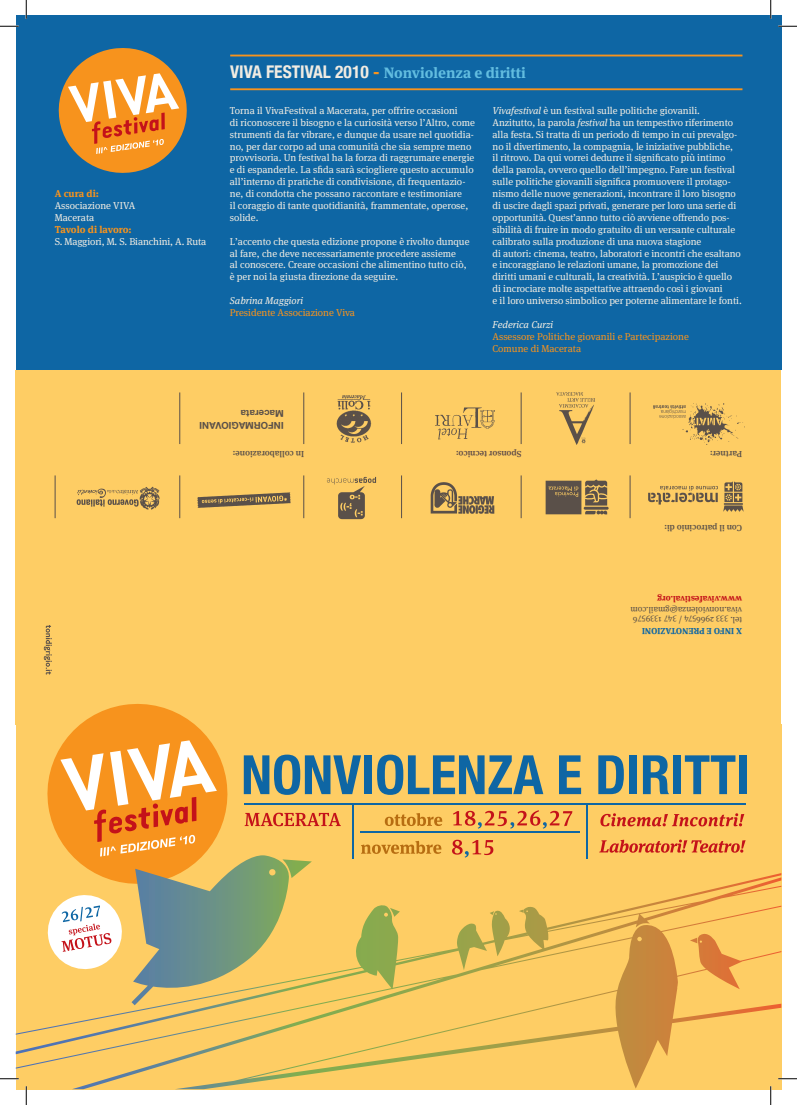
<style>
.page{position:relative;width:797px;height:1105px;background:#fff}
.page>*{position:absolute;margin:0;border:0;box-sizing:border-box;transform-origin:0 0}
.t1{font:700 15px "Meta Serif Lf";color:#62bde0}
.altro{font:10px/11.9px "Meta Serif";letter-spacing:-.005em;color:#f1ece2}
.altro-2{font:10px "Meta Serif";color:#f7931d}
.altro-3{font:italic 10px "Meta Serif";color:#f1ece2}
.altro-4{font:700 10px "Meta Serif Lf";color:#f7931d}
.t2{font:700 9.5px/11.4px "Helvetica Neue";color:#5a5049}
.altro-5{font:8.75px "Meta Serif";color:#5a5049}
.Stile_di_paragrafo_1{font:500 8.75px "Meta Serif Lf";color:#5a5049}
.altro-6{font:700 8.75px "Meta Serif Lf";color:#c4121a}
.altro-7{font:700 8.75px "Meta Serif Lf";color:#0e66a4}
.Stile_di_paragrafo_1-2{font:500 8.75px "Meta Serif Lf";color:#5c4947}
.s1{font-family:"Helvetica Neue";font-stretch:condensed;font-size:17.5px;color:#f1ece2}
.s2{font-family:"Helvetica Neue";font-stretch:condensed;font-size:17.5px;color:#f7931d}
.s3{font-style:italic}
</style>
<div class="page">
<div style="left:16px;top:16px;width:765px;height:354px;background:#0e66a4"></div>
<hr style="left:230px;top:55px;width:512px;height:1px;background:#f7931d">
<hr style="left:230px;top:88px;width:512px;height:2px;background:#f7931d">
<svg style="left:58px;top:48px;width:129px;height:125px"></svg>
<div style="left:16px;top:370px;width:765px;height:354px;background:#fecd64"></div>
<hr style="left:629px;top:475px;width:1px;height:43px;background:#5a5049">
<hr style="left:521px;top:475px;width:1px;height:43px;background:#5a5049">
<hr style="left:401px;top:475px;width:1px;height:43px;background:#5a5049">
<hr style="left:303px;top:475px;width:1px;height:43px;background:#5a5049">
<hr style="left:179px;top:475px;width:1px;height:43px;background:#5a5049">
<hr style="left:55px;top:475px;width:1px;height:43px;background:#5a5049">
<hr style="left:629px;top:392px;width:1px;height:52px;background:#5a5049">
<hr style="left:521px;top:392px;width:1px;height:52px;background:#5a5049">
<hr style="left:303px;top:392px;width:1px;height:52px;background:#5a5049">
<hr style="left:179px;top:392px;width:1px;height:52px;background:#5a5049">
<hr style="left:401px;top:392px;width:1px;height:52px;background:#5a5049">
<svg style="left:44px;top:625px;width:8px;height:50px"></svg>
<img style="left:648px;top:481px;width:96px;height:31px">
<hr style="left:583px;top:507px;width:25px;height:3px;background:#5a5049">
<svg style="left:545px;top:479px;width:62px;height:35px;background:#7f6c4f"></svg>
<img style="left:430px;top:482px;width:65px;height:32px">
<img style="left:327px;top:476px;width:50px;height:44px">
<img style="left:197px;top:492px;width:93px;height:16px">
<img style="left:76px;top:486px;width:84px;height:24px">
<img style="left:435px;top:407px;width:60px;height:33px">
<img style="left:556px;top:392px;width:39px;height:52px">
<img style="left:653px;top:403px;width:90px;height:40px">
<div style="left:16px;top:724px;width:765px;height:365px;background:#fecd64"></div>
<svg style="left:244px;top:755px;width:117px;height:40px"></svg>
<div style="left:364px;top:755px;width:8px;height:39px;background:#0e66a4"></div>
<svg style="left:377px;top:755px;width:166px;height:40px"></svg>
<svg style="left:559px;top:755px;width:22px;height:39px"></svg>
<svg style="left:598px;top:755px;width:26px;height:39px"></svg>
<div style="left:629px;top:755px;width:8px;height:39px;background:#0e66a4"></div>
<svg style="left:643px;top:755px;width:26px;height:39px"></svg>
<div style="left:673px;top:755px;width:8px;height:39px;background:#0e66a4"></div>
<svg style="left:685px;top:755px;width:50px;height:39px"></svg>
<div style="left:739px;top:755px;width:8px;height:39px;background:#0e66a4"></div>
<svg style="left:600px;top:813px;width:144px;height:13px"></svg>
<svg style="left:599px;top:839px;width:146px;height:14px"></svg>
<hr style="left:352px;top:805px;width:1px;height:53px;background:#0e66a4">
<hr style="left:586px;top:805px;width:1px;height:53px;background:#0e66a4">
<hr style="left:244px;top:804px;width:502px;height:1px;background:#0e66a4">
<hr style="left:360px;top:831px;width:220px;height:2px;background:#0e66a4">
<svg style="left:245px;top:813px;width:96px;height:13px"></svg>
<svg style="left:453px;top:810px;width:119px;height:19px"></svg>
<svg style="left:452px;top:840px;width:41px;height:15px"></svg>
<svg style="left:361px;top:841px;width:80px;height:13px"></svg>
<svg style="left:385px;top:813px;width:57px;height:13px"></svg>
<svg style="left:47px;top:704px;width:181px;height:135px;fill:#f7931d"></svg>
<svg style="left:60px;top:740px;width:157px;height:115px;background:#f5a451"></svg>
<svg style="left:16px;top:855px;width:765px;height:234px"></svg>
<svg style="left:43px;top:890px;width:83px;height:84px"></svg>
<img style="left:336px;top:395px;width:36px;height:48px">
<svg style="left:0;top:25px;width:19px;height:2px"></svg>
<svg style="left:778px;top:25px;width:19px;height:2px"></svg>
<svg style="left:0;top:1078px;width:19px;height:1px"></svg>
<svg style="left:778px;top:1078px;width:19px;height:1px"></svg>
<svg style="left:25px;top:0;width:2px;height:19px"></svg>
<svg style="left:25px;top:1086px;width:2px;height:19px"></svg>
<svg style="left:770px;top:0;width:1px;height:19px"></svg>
<svg style="left:770px;top:1086px;width:1px;height:19px"></svg>
<p class="altro-4" style="left:55px;top:187px;width:46px">A cura di:</p>
<p class="altro" style="left:55px;top:199px;width:82px">Associazione VIVA</p>
<p class="altro" style="left:55px;top:211px;width:41px">Macerata</p>
<p class="altro-4" style="left:55px;top:223px;width:78px">Tavolo di lavoro:</p>
<p class="altro" style="left:55px;top:235px;width:153px">S. Maggiori, M. S. Bianchini, A. Ruta</p>
<p class="t1" style="left:230px;top:64px;width:297px"><span class="s1">VIVA FESTIVAL 2010</span> <span class="s2">-</span> Nonviolenza e diritti</p>
<p class="altro" style="left:230px;top:104px;width:229px">Torna il VivaFestival a Macerata, per offrire occasioni</p>
<p class="altro" style="left:230px;top:116px;width:247px">di riconoscere il bisogno e la curiosità verso l’Altro, come strumenti da far vibrare, e dunque da usare nel quotidia&shy;no, per dar corpo ad una comunità che sia sempre meno provvisoria. Un festival ha la forza di raggrumare energie e di espanderle. La sfida sarà sciogliere questo accumulo all’interno di pratiche di condivisione, di frequentazio&shy;ne, di condotta che possano raccontare e testimoniare<br>il coraggio di tante quotidianità, frammentate, operose, solide.</p>
<p class="altro" style="left:230px;top:235px;width:241px">L’accento che questa edizione propone è rivolto dunque al fare, che deve necessariamente procedere assieme</p>
<p class="altro" style="left:230px;top:259px;width:238px">al conoscere. Creare occasioni che alimentino tutto ciò,</p>
<p class="altro" style="left:230px;top:271px;width:170px">è per noi la giusta direzione da seguire.</p>
<p class="altro-3" style="left:230px;top:295px;width:75px">Sabrina Maggiori</p>
<p class="altro-2" style="left:230px;top:307px;width:127px">Presidente Associazione Viva</p>
<p class="altro" style="left:492px;top:104px;width:209px"><span class="s3">Vivafestival</span> è un festival sulle politiche giovanili.</p>
<p class="altro" style="left:492px;top:116px;width:246px">Anzitutto, la parola <span class="s3">festival</span> ha un tempestivo riferimento alla festa. Si tratta di un periodo di tempo in cui prevalgo&shy;no il divertimento, la compagnia, le iniziative pubbliche,</p>
<p class="altro" style="left:492px;top:152px;width:245px">il ritrovo. Da qui vorrei dedurre il significato più intimo della parola, ovvero quello dell’impegno. Fare un festival sulle politiche giovanili significa promuovere il protago&shy;nismo delle nuove generazioni, incontrare il loro bisogno di uscire dagli spazi privati, generare per loro una serie di opportunità. Quest’anno tutto ciò avviene offrendo pos&shy;sibilità di fruire in modo gratuito di un versante culturale calibrato sulla produzione di una nuova stagione</p>
<p class="altro" style="left:492px;top:247px;width:250px">di autori: cinema, teatro, laboratori e incontri che esaltano e incoraggiano le relazioni umane, la promozione dei diritti umani e culturali, la creatività. L’auspicio è quello di incrociare molte aspettative attraendo così i giovani</p>
<p class="altro" style="left:492px;top:294px;width:251px">e il loro universo simbolico per poterne alimentare le fonti.</p>
<p class="altro-3" style="left:492px;top:318px;width:62px">Federica Curzi</p>
<p class="altro-2" style="left:492px;top:330px;width:198px">Assessore Politiche giovanili e Partecipazione</p>
<p class="altro-2" style="left:492px;top:342px;width:90px">Comune di Macerata</p>
<p class="t2" style="left:284px;top:431px;width:86px;rotate:-180deg">INFORMAGIOVANI<br>Macerata</p>
<p class="Stile_di_paragrafo_1" style="left:304px;top:459px;width:73px;rotate:-180deg">In collaborazione:</p>
<p class="Stile_di_paragrafo_1-2" style="left:521px;top:459px;width:67px;rotate:-180deg">Sponsor tecnico:</p>
<p class="Stile_di_paragrafo_1" style="left:742px;top:459px;width:34px;rotate:-180deg">Partner:</p>
<p class="Stile_di_paragrafo_1" style="left:742px;top:534px;width:79px;rotate:-180deg">Con il patrocinio di:</p>
<p class="altro-6" style="left:742px;top:604px;width:86px;rotate:-180deg">www.vivafestival.org</p>
<p class="altro-5" style="left:742px;top:615px;width:113px;rotate:-180deg">viva.nonviolenza@gmail.com</p>
<p class="altro-5" style="left:742px;top:625px;width:111px;rotate:-180deg">tel. 333 2966574 / 347 1339576</p>
<p class="altro-7" style="left:742px;top:636px;width:102px;rotate:-180deg">X INFO E PRENOTAZIONI</p>
</div>
